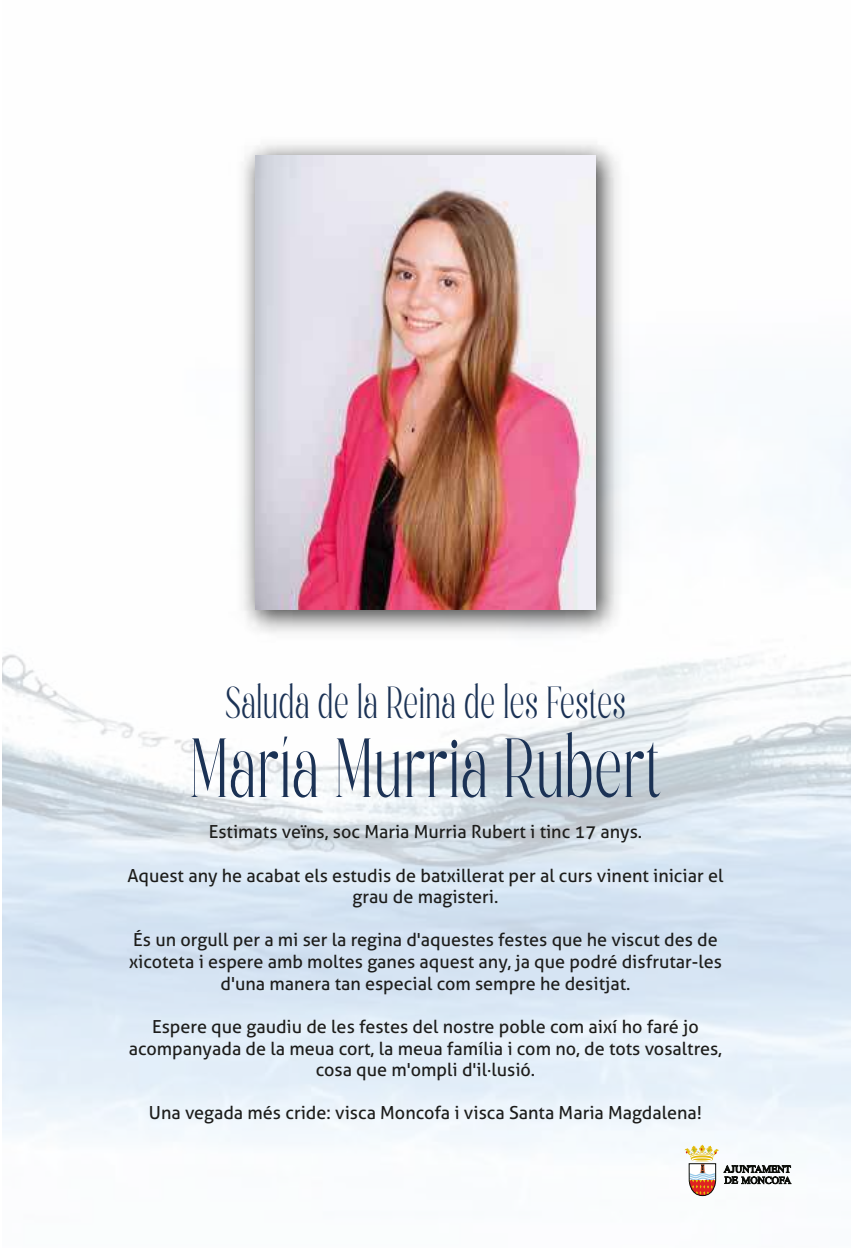
<style>
.page{position:relative;width:851px;height:1248px;background:#fff}
.page>*{position:absolute;margin:0;border:0;box-sizing:border-box;transform-origin:0 0}
.t1{font:83.6px "Jenifer";color:#1b3255;scale:.69 1}
.t2{font:44.8px "Jenifer";color:#1b3255;scale:.69 1}
.t3{font:18px/21.6px "Aller";color:#1d1d1b;text-align:center}
</style>
<div class="page">
<img style="left:2px;top:426px;width:848px;height:771px">
<img style="left:229px;top:144px;width:402px;height:502px">
<img style="left:255px;top:155px;width:340px;height:454px">
<svg style="left:684px;top:1144px;width:107px;height:51px"></svg>
<h2 class="t2" style="left:225px;top:678px;width:582px">Saluda de la Reina de les Festes</h2>
<h1 class="t1" style="left:189px;top:722px;width:685px">María Murria Rubert</h1>
<p class="t3" style="left:209px;top:821px;width:435px">Estimats veïns, soc Maria Murria Rubert i tinc 17 anys.</p>
<p class="t3" style="left:127px;top:864px;width:597px">Aquest any he acabat els estudis de batxillerat per al curs vinent iniciar el grau de magisteri.</p>
<p class="t3" style="left:129px;top:929px;width:594px">És un orgull per a mi ser la regina d'aquestes festes que he viscut des de xicoteta i espere amb moltes ganes aquest any, ja que podré disfrutar-les d'una manera tan especial com sempre he desitjat.</p>
<p class="t3" style="left:129px;top:1015px;width:594px">Espere que gaudiu de les festes del nostre poble com així ho faré jo acompanyada de la meua cort, la meua família i com no, de tots vosaltres, cosa que m'ompli d'il·lusió.</p>
<p class="t3" style="left:149px;top:1101px;width:554px">Una vegada més cride: visca Moncofa i visca Santa Maria Magdalena!</p>
</div>
